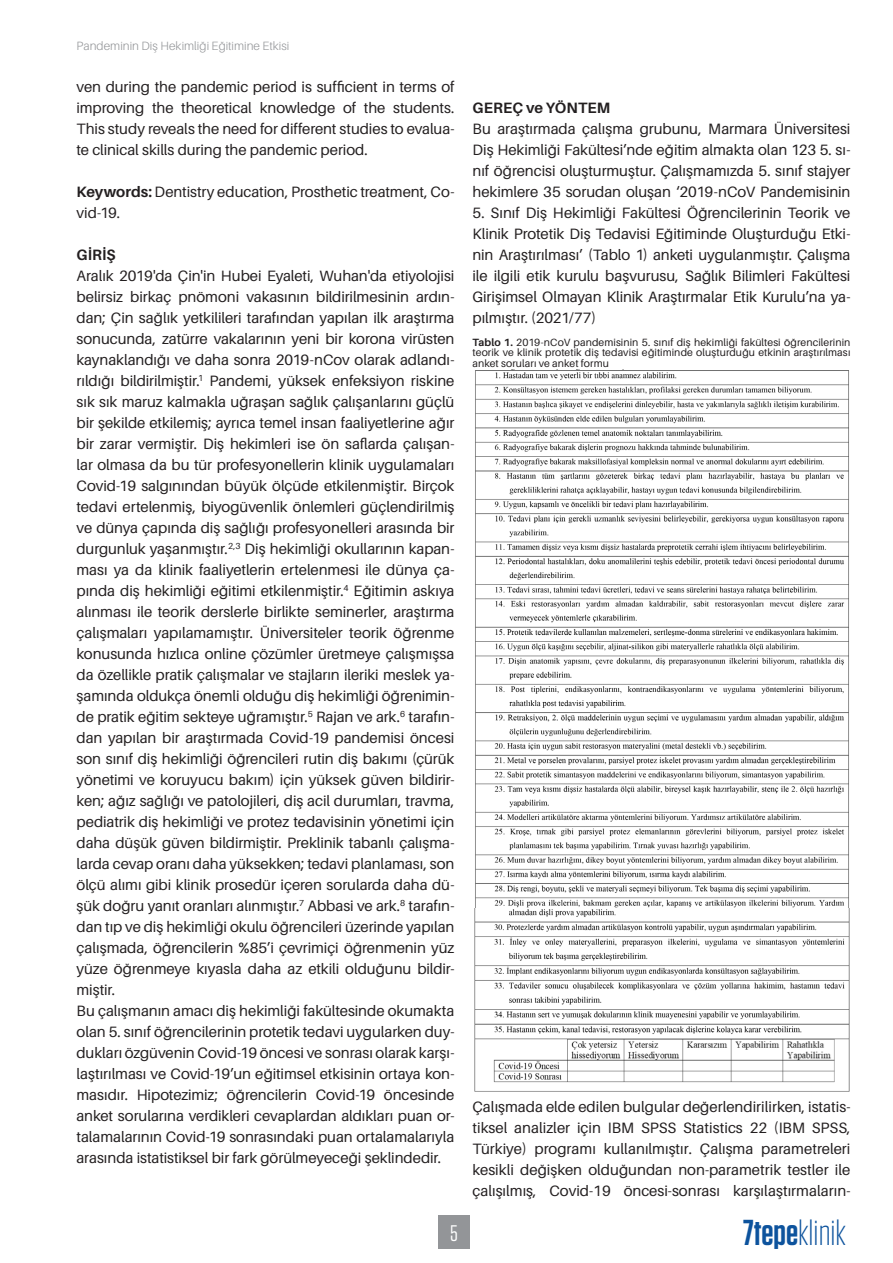
<style>
.page{position:relative;width:893px;height:1263px;background:#fff}
.page>*{position:absolute;margin:0;border:0;box-sizing:border-box;transform-origin:0 0}
.t1{font:300 36px "Tungsten";color:#0d539d}
.t2{font:22.5px "Tungsten";color:#fff}
.t3{font:15px/21px "Aileron";letter-spacing:-.005em;color:#231f20;text-align:justify}
.t4{font:700 15px "Aileron";letter-spacing:.01em;color:#231f20}
.t5{font:300 12px "Aileron";letter-spacing:.005em;color:#939598}
.t6{font:10.5px/10.5px "Aileron";letter-spacing:.005em;color:#231f20;text-align:justify}
.s1{font-weight:700}
.s2{font-weight:600}
</style>
<div class="page">
<div style="left:438px;top:1216px;width:32px;height:33px;background:#939598"></div>
<img style="left:474px;top:369px;width:375px;height:540px">
<img style="left:474px;top:909px;width:376px;height:183px">
<p class="t5" style="left:77px;top:40px;width:214px">Pandeminin Diş Hekimliği Eğitimine Etkisi</p>
<p class="t3" style="left:77px;top:77px;width:379px">ven during the pandemic period is sufficient in terms of improving the theoretical knowledge of the students.<br>This study reveals the need for different studies to evalua&shy;te clinical skills during the pandemic period.</p>
<p class="t3" style="left:77px;top:182px;width:379px"><span class="s1">Keywords:</span> Dentistry education, Prosthetic treatment, Co&shy;vid-19.</p>
<p class="t4" style="left:77px;top:247px;width:41px">GİRİŞ</p>
<p class="t3" style="left:77px;top:266px;width:379px">Aralık 2019'da Çin'in Hubei Eyaleti, Wuhan'da etiyolojisi belirsiz birkaç pnömoni vakasının bildirilmesinin ardın&shy;dan; Çin sağlık yetkilileri tarafından yapılan ilk araştırma sonucunda, zatürre vakalarının yeni bir korona virüsten kaynaklandığı ve daha sonra 2019-nCov olarak adlandı&shy;rıldığı bildirilmiştir.<sup>1</sup> Pandemi, yüksek enfeksiyon riskine sık sık maruz kalmakla uğraşan sağlık çalışanlarını güçlü bir şekilde etkilemiş; ayrıca temel insan faaliyetlerine ağır bir zarar vermiştir. Diş hekimleri ise ön saflarda çalışan&shy;lar olmasa da bu tür profesyonellerin klinik uygulamaları Covid-19 salgınından büyük ölçüde etkilenmiştir. Birçok tedavi ertelenmiş, biyogüvenlik önlemleri güçlendirilmiş ve dünya çapında diş sağlığı profesyonelleri arasında bir durgunluk yaşanmıştır.<sup>2,3</sup> Diş hekimliği okullarının kapan&shy;ması ya da klinik faaliyetlerin ertelenmesi ile dünya ça&shy;pında diş hekimliği eğitimi etkilenmiştir.<sup>4</sup> Eğitimin askıya alınması ile teorik derslerle birlikte seminerler, araştırma çalışmaları yapılamamıştır. Üniversiteler teorik öğrenme konusunda hızlıca online çözümler üretmeye çalışmışsa da özellikle pratik çalışmalar ve stajların ileriki meslek ya&shy;şamında oldukça önemli olduğu diş hekimliği öğrenimin&shy;de pratik eğitim sekteye uğramıştır.<sup>5</sup> Rajan ve ark.<sup>6</sup> tarafın&shy;dan yapılan bir araştırmada Covid-19 pandemisi öncesi son sınıf diş hekimliği öğrencileri rutin diş bakımı (çürük yönetimi ve koruyucu bakım) için yüksek güven bildirir&shy;ken; ağız sağlığı ve patolojileri, diş acil durumları, travma, pediatrik diş hekimliği ve protez tedavisinin yönetimi için daha düşük güven bildirmiştir. Preklinik tabanlı çalışma&shy;larda cevap oranı daha yüksekken; tedavi planlaması, son ölçü alımı gibi klinik prosedür içeren sorularda daha dü&shy;şük doğru yanıt oranları alınmıştır.<sup>7</sup> Abbasi ve ark.<sup>8</sup> tarafın&shy;dan tıp ve diş hekimliği okulu öğrencileri üzerinde yapılan çalışmada, öğrencilerin %85’i çevrimiçi öğrenmenin yüz yüze öğrenmeye kıyasla daha az etkili olduğunu bildir&shy;miştir.</p>
<p class="t3" style="left:77px;top:1001px;width:379px">Bu çalışmanın amacı diş hekimliği fakültesinde okumakta olan 5. sınıf öğrencilerinin protetik tedavi uygularken duy&shy;dukları özgüvenin Covid-19 öncesi ve sonrası olarak karşı&shy;laştırılması ve Covid-19’un eğitimsel etkisinin ortaya kon&shy;masıdır. Hipotezimiz; öğrencilerin Covid-19 öncesinde anket sorularına verdikleri cevaplardan aldıkları puan or&shy;talamalarının Covid-19 sonrasındaki puan ortalamalarıyla arasında istatistiksel bir fark görülmeyeceği şeklindedir.</p>
<p class="t4" style="left:472px;top:100px;width:139px">GEREÇ ve YÖNTEM</p>
<p class="t3" style="left:472px;top:119px;width:379px">Bu araştırmada çalışma grubunu, Marmara Üniversitesi Diş Hekimliği Fakültesi’nde eğitim almakta olan 123 5. sı&shy;nıf öğrencisi oluşturmuştur. Çalışmamızda 5. sınıf stajyer hekimlere 35 sorudan oluşan ‘2019-nCoV Pandemisinin</p>
<p class="t3" style="left:472px;top:203px;width:379px">5. Sınıf Diş Hekimliği Fakültesi Öğrencilerinin Teorik ve Klinik Protetik Diş Tedavisi Eğitiminde Oluşturduğu Etki&shy;nin Araştırılması’ (Tablo 1) anketi uygulanmıştır. Çalışma ile ilgili etik kurulu başvurusu, Sağlık Bilimleri Fakültesi Girişimsel Olmayan Klinik Araştırmalar Etik Kurulu’na ya&shy;pılmıştır. (2021/77)</p>
<p class="t6" style="left:472px;top:337px;width:379px"><span class="s1">Tablo 1.</span> 2019-nCoV pandemisinin 5. sınıf diş hekimliği fakültesi öğrencilerinin teorik ve klinik protetik diş tedavisi eğitiminde oluşturduğu etkinin araştırılması anket soruları ve anket formu</p>
<p class="t3" style="left:472px;top:1097px;width:379px">Çalışmada elde edilen bulgular değerlendirilirken, istatis&shy;tiksel analizler için IBM SPSS Statistics 22 (IBM SPSS, Türkiye) programı kullanılmıştır. Çalışma parametreleri kesikli değişken olduğundan non-parametrik testler ile çalışılmış, Covid-19 öncesi-sonrası karşılaştırmaların-</p>
<h2 class="t2" style="left:450px;top:1222px;width:9px">5</h2>
<h1 class="t1" style="left:743px;top:1214px;width:104px"><span class="s2">7tepe</span>klinik</h1>
</div>
